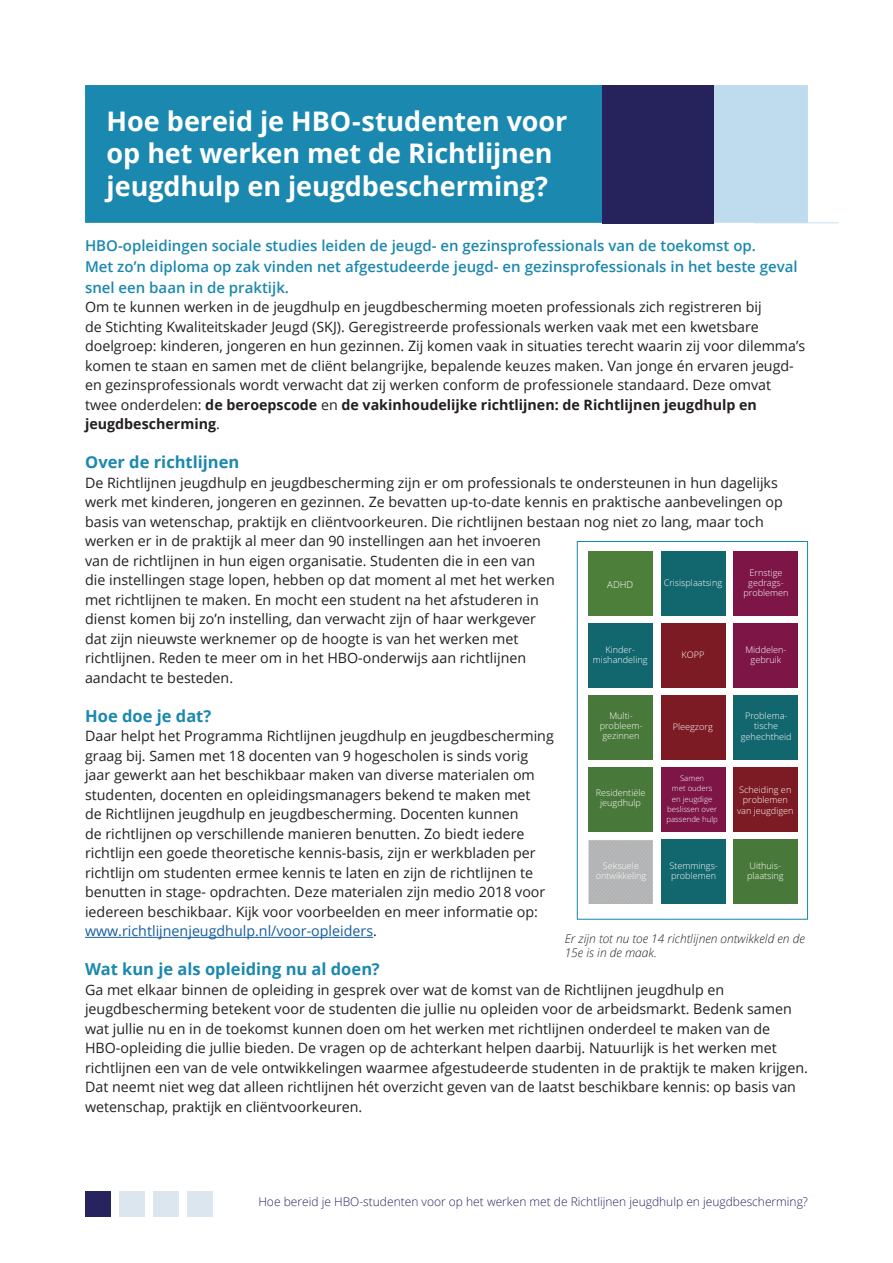
<style>
.page{position:relative;width:893px;height:1263px;background:#fff}
.page>*{position:absolute;margin:0;border:0;box-sizing:border-box;transform-origin:0 0}
.t1{font:700 27px/32.4px "Open Sans";letter-spacing:-.005em;color:#fff}
.PG_Subkop{font:700 16.5px "Open Sans";color:#1a88af}
.leader{font:600 15px/21px "Open Sans";color:#1a88af}
.Platte_tekst_nieuw{font:14.25px/19.5px "Open Sans";color:#231f20}
.hoofdstukpagina_tite{font:300 12px "Open Sans";color:#27235f}
.Platte_tekst_nieuw-2{font:italic 300 12px/13.8px "Open Sans";color:#231f20}
.t2{font:300 9.6px "Open Sans";color:#fff}
.t3{font:300 9.15px/10.4px "Open Sans";color:#fff;text-align:center}
.t4{font:300 7.8px/10.4px "Open Sans";color:#fff;text-align:center}
.s1{font-weight:700}
.s2{color:#175d9e}
</style>
<div class="page">
<hr style="left:85px;top:937px;width:288px;height:1px;background:#175d9e">
<svg style="left:85px;top:85px;width:754px;height:138px;background:#288fb4"></svg>
<svg style="left:553px;top:85px;width:255px;height:138px;background:#83bdd7"></svg>
<div style="left:602px;top:85px;width:111px;height:138px;background:#25225c"></div>
<div style="left:85px;top:1191px;width:26px;height:25px;background:#27235f"></div>
<div style="left:119px;top:1191px;width:26px;height:25px;background:#dbe6ef"></div>
<div style="left:153px;top:1191px;width:26px;height:25px;background:#dbe6ef"></div>
<div style="left:187px;top:1191px;width:26px;height:25px;background:#dbe6ef"></div>
<div style="left:589px;top:840px;width:64px;height:64px;background:#b4b5b6"></div>
<div style="left:589px;top:552px;width:64px;height:64px;background:#4e7f3a"></div>
<div style="left:661px;top:552px;width:64px;height:64px;background:#12666d"></div>
<div style="left:733px;top:552px;width:64px;height:64px;background:#7d1647"></div>
<div style="left:589px;top:624px;width:64px;height:64px;background:#12666d"></div>
<div style="left:661px;top:624px;width:64px;height:64px;background:#7c1b24"></div>
<div style="left:733px;top:624px;width:64px;height:64px;background:#7d1647"></div>
<div style="left:589px;top:696px;width:64px;height:64px;background:#49793a"></div>
<div style="left:661px;top:696px;width:64px;height:64px;background:#7c1b24"></div>
<div style="left:733px;top:696px;width:64px;height:64px;background:#12666d"></div>
<div style="left:589px;top:767px;width:64px;height:65px;background:#49793a"></div>
<div style="left:661px;top:767px;width:64px;height:65px;background:#7d1647"></div>
<div style="left:733px;top:767px;width:64px;height:65px;background:#7c1b24"></div>
<div style="left:733px;top:840px;width:64px;height:64px;background:#49793a"></div>
<div style="left:661px;top:840px;width:64px;height:64px;background:#12666d"></div>
<div style="left:577px;top:541px;width:231px;height:378px;border:1px solid #1486af"></div>
<p class="t1" style="left:107px;top:104px;width:462px">Hoe bereid je HBO-studenten voor op het werken met de Richtlijnen jeugdhulp en jeugdbescherming?</p>
<p class="leader" style="left:85px;top:234px;width:672px">HBO-opleidingen sociale studies leiden de jeugd- en gezinsprofessionals van de toekomst op.</p>
<p class="leader" style="left:85px;top:255px;width:714px">Met zo’n diploma op zak vinden net afgestudeerde jeugd- en gezinsprofessionals in het beste geval snel een baan in de praktijk.</p>
<p class="Platte_tekst_nieuw" style="left:85px;top:297px;width:722px">Om te kunnen werken in de jeugdhulp en jeugdbescherming moeten professionals zich registreren bij<br>de Stichting Kwaliteitskader Jeugd (SKJ). Geregistreerde professionals werken vaak met een kwetsbare doelgroep: kinderen, jongeren en hun gezinnen. Zij komen vaak in situaties terecht waarin zij voor dilemma’s komen te staan en samen met de cliënt belangrijke, bepalende keuzes maken. Van jonge én ervaren jeugd&shy;en gezinsprofessionals wordt verwacht dat zij werken conform de professionele standaard. Deze omvat twee onderdelen: <span class="s1">de beroepscode</span> en <span class="s1">de vakinhoudelijke richtlijnen: de Richtlijnen jeugdhulp en jeugdbescherming</span>.</p>
<p class="PG_Subkop" style="left:85px;top:451px;width:156px">Over de richtlijnen</p>
<p class="Platte_tekst_nieuw" style="left:85px;top:472px;width:699px">De Richtlijnen jeugdhulp en jeugdbescherming zijn er om professionals te ondersteunen in hun dagelijks werk met kinderen, jongeren en gezinnen. Ze bevatten up-to-date kennis en praktische aanbevelingen op basis van wetenschap, praktijk en cliëntvoorkeuren. Die richtlijnen bestaan nog niet zo lang, maar toch werken er in de praktijk al meer dan 90 instellingen aan het invoeren<br>van de richtlijnen in hun eigen organisatie. Studenten die in een van<br>die instellingen stage lopen, hebben op dat moment al met het werken<br>met richtlijnen te maken. En mocht een student na het afstuderen in<br>dienst komen bij zo’n instelling, dan verwacht zijn of haar werkgever<br>dat zijn nieuwste werknemer op de hoogte is van het werken met<br>richtlijnen. Reden te meer om in het HBO-onderwijs aan richtlijnen<br>aandacht te besteden.</p>
<p class="PG_Subkop" style="left:85px;top:704px;width:128px">Hoe doe je dat?</p>
<p class="Platte_tekst_nieuw" style="left:85px;top:726px;width:470px">Daar helpt het Programma Richtlijnen jeugdhulp en jeugdbescherming graag bij. Samen met 18 docenten van 9 hogescholen is sinds vorig jaar gewerkt aan het beschikbaar maken van diverse materialen om studenten, docenten en opleidingsmanagers bekend te maken met<br>de Richtlijnen jeugdhulp en jeugdbescherming. Docenten kunnen<br>de richtlijnen op verschillende manieren benutten. Zo biedt iedere richtlijn een goede theoretische kennis-basis, zijn er werkbladen per richtlijn om studenten ermee kennis te laten en zijn de richtlijnen te benutten in stage- opdrachten. Deze materialen zijn medio 2018 voor iedereen beschikbaar. Kijk voor voorbeelden en meer informatie op: <span class="s2">www.richtlijnenjeugdhulp.nl/voor-opleiders</span>.</p>
<p class="PG_Subkop" style="left:85px;top:958px;width:296px">Wat kun je als opleiding nu al doen?</p>
<p class="Platte_tekst_nieuw" style="left:85px;top:979px;width:724px">Ga met elkaar binnen de opleiding in gesprek over wat de komst van de Richtlijnen jeugdhulp en jeugdbescherming betekent voor de studenten die jullie nu opleiden voor de arbeidsmarkt. Bedenk samen wat jullie nu en in de toekomst kunnen doen om het werken met richtlijnen onderdeel te maken van de HBO-opleiding die jullie bieden. De vragen op de achterkant helpen daarbij. Natuurlijk is het werken met richtlijnen een van de vele ontwikkelingen waarmee afgestudeerde studenten in de praktijk te maken krijgen.<br>Dat neemt niet weg dat alleen richtlijnen hét overzicht geven van de laatst beschikbare kennis: op basis van wetenschap, praktijk en cliëntvoorkeuren.</p>
<p class="t3" style="left:743px;top:567px;width:47px">Ernstige gedrags&shy;problemen</p>
<p class="t3" style="left:664px;top:577px;width:60px">Crisisplaatsing</p>
<p class="t2" style="left:607px;top:578px;width:28px">ADHD</p>
<p class="t3" style="left:593px;top:644px;width:56px">Kinder&shy;mishandeling</p>
<p class="t3" style="left:745px;top:644px;width:43px">Middelen&shy;gebruik</p>
<p class="t3" style="left:681px;top:649px;width:24px">KOPP</p>
<p class="t3" style="left:600px;top:710px;width:44px">Multi&shy;probleem&shy;gezinnen</p>
<p class="t3" style="left:673px;top:721px;width:42px">Pleegzorg</p>
<p class="t4" style="left:666px;top:773px;width:53px">Samen<br>met ouders<br>en jeugdige beslissen over passende hulp</p>
<p class="t3" style="left:741px;top:710px;width:52px">Problema&shy;tische gehechtheid</p>
<p class="t3" style="left:596px;top:787px;width:51px">Residentiële jeugdhulp</p>
<p class="t3" style="left:737px;top:784px;width:58px">Scheiding en problemen van jeugdigen</p>
<p class="t3" style="left:747px;top:860px;width:38px;text-align:left">Uithuis&shy;plaatsing</p>
<p class="t3" style="left:596px;top:860px;width:52px">Seksuele ontwikkeling</p>
<p class="t3" style="left:669px;top:860px;width:50px;text-align:left">Stemmings&shy;problemen</p>
<p class="Platte_tekst_nieuw-2" style="left:565px;top:931px;width:242px">Er zijn tot nu toe 14 richtlijnen ontwikkeld en de<br>15e is in de maak.</p>
<p class="hoofdstukpagina_tite" style="left:258px;top:1194px;width:551px">Hoe bereid je HBO-studenten voor op het werken met de Richtlijnen jeugdhulp en jeugdbescherming?</p>
</div>
